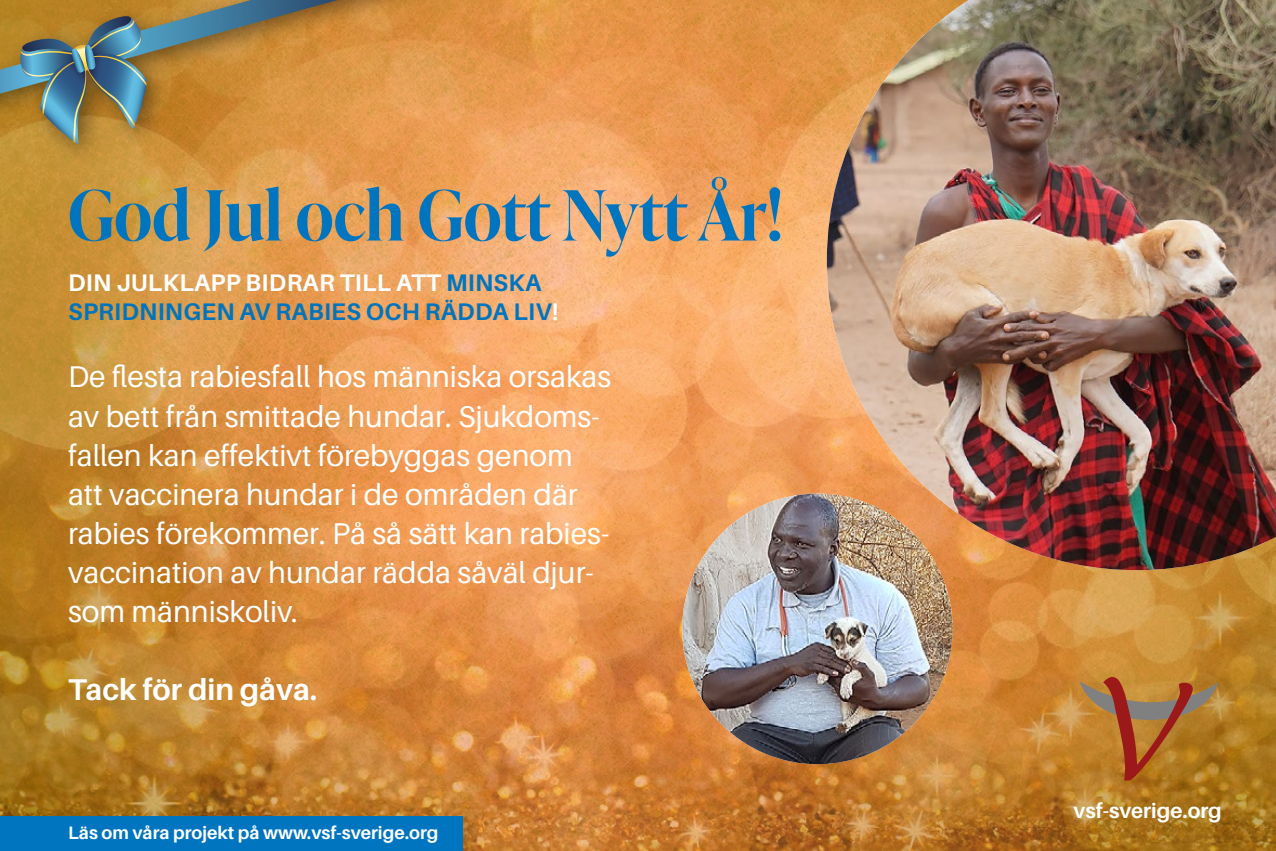
<style>
.page{position:relative;width:1276px;height:851px;background:#fff}
.page>*{position:absolute;margin:0;border:0;box-sizing:border-box;transform-origin:0 0}
.t1{font:600 69px "Ivy Presto Display";color:#0075bf}
.t2{font:30px/39px "Aileron";color:#fff}
.t3{font:700 30px "Aileron";color:#fff}
.t4{font:700 24px/28.8px "Aileron";letter-spacing:.01em;color:#0075bf}
.t5{font:700 21px "Aileron";color:#fff}
.t6{font:700 18px "Aileron";color:#fff}
.s1{color:#fff}
</style>
<div class="page">
<img style="left:0;top:0;width:1276px;height:850px">
<div style="left:0;top:0;width:477px;height:167px;background:#000;opacity:.43"></div>
<svg style="left:0;top:80px;width:491px;height:93px;background:#e0984a"></svg>
<svg style="left:0;top:0;width:453px;height:107px;background:#c38c47"></svg>
<svg style="left:4px;top:0;width:179px;height:173px;background:#968655"></svg>
<img style="left:827px;top:0;width:449px;height:570px">
<img style="left:682px;top:493px;width:270px;height:271px;border-radius:135px">
<svg style="left:1079px;top:674px;width:139px;height:107px;background:#af7231"></svg>
<div style="left:0;top:806px;width:485px;height:44px;background:#000;opacity:.2"></div>
<div style="left:0;top:816px;width:463px;height:34px;background:#0075bf"></div>
<h1 class="t1" style="left:68px;top:166px;width:716px">God Jul och Gott Nytt År!</h1>
<p class="t4" style="left:68px;top:268px;width:492px"><span class="s1">DIN JULKLAPP BIDRAR TILL ATT</span> MINSKA<br>SPRIDNINGEN AV RABIES OCH RÄDDA LIV<span class="s1">!</span></p>
<p class="t2" style="left:68px;top:358px;width:545px">De flesta rabiesfall hos människa orsakas av bett från smittade hundar. Sjukdoms&shy;fallen kan effektivt förebyggas genom att vaccinera hundar i de områden där rabies förekommer. På så sätt kan rabies&shy;vaccination av hundar rädda såväl djur&shy;som människoliv.</p>
<p class="t3" style="left:68px;top:672px;width:251px">Tack för din gåva.</p>
<p class="t6" style="left:68px;top:822px;width:372px">Läs om våra projekt på www.vsf-sverige.org</p>
<p class="t5" style="left:1073px;top:798px;width:150px">vsf-sverige.org</p>
</div>
